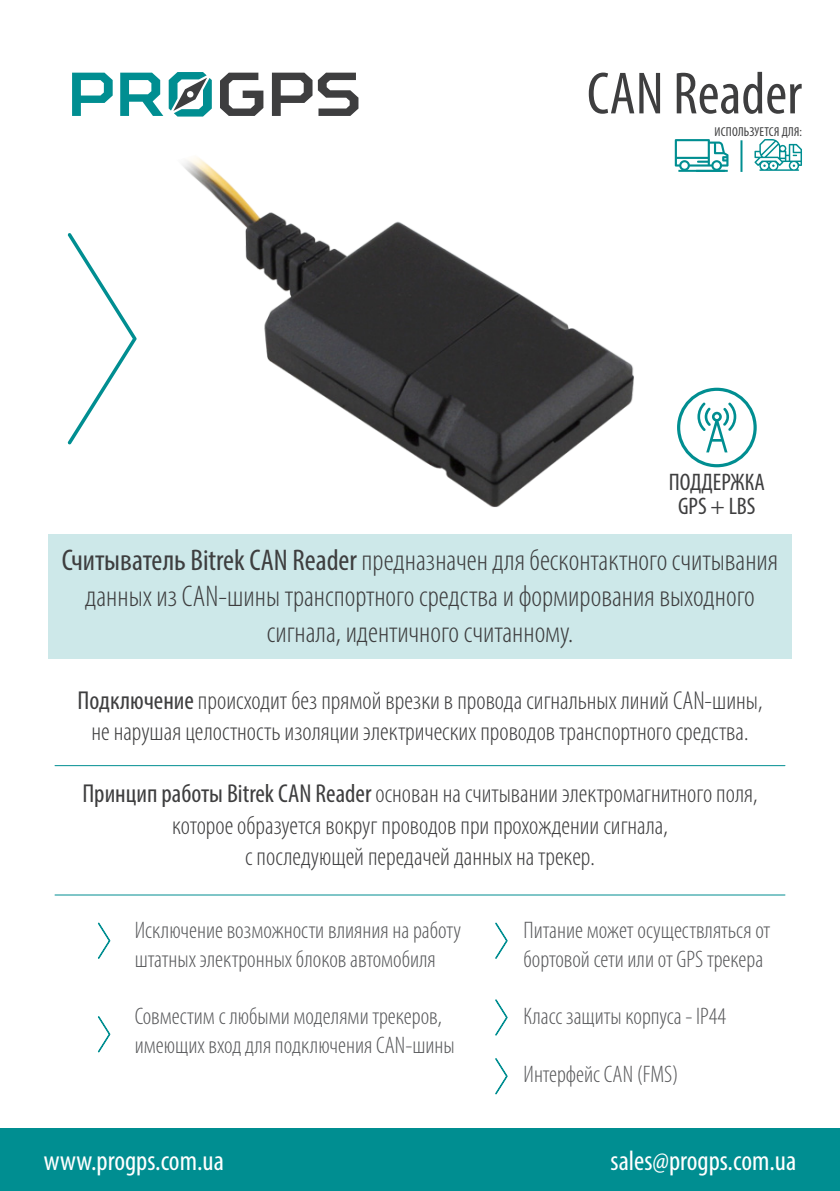
<style>
.page{position:relative;width:840px;height:1191px;background:#fff}
.page>*{position:absolute;margin:0;border:0;box-sizing:border-box;transform-origin:0 0}
.t1{font:condensed 60px "Myriad Pro";color:#3e3e3f}
.t2{font:300 condensed 30px/36px "Myriad Pro";color:#3e3e3f;text-align:center}
.t3{font:condensed 28px "Myriad Pro";color:#fff}
.t4{font:300 condensed 26px "Myriad Pro";color:#3e3e3f}
.t5{font:300 condensed 24px/28.8px "Myriad Pro";color:#57585a}
.t6{font:condensed 24px "Myriad Pro";color:#3e3e3f}
.t7{font:condensed 13px "Myriad Pro";letter-spacing:.02em;color:#3e3e3f}
.s1{font-weight:400}
</style>
<div class="page">
<div style="left:48px;top:534px;width:743px;height:124px;background:#cde8e9"></div>
<hr style="left:740px;top:140px;width:2px;height:32px;background:#008e91">
<svg style="left:754px;top:139px;width:47px;height:32px"></svg>
<hr style="left:695px;top:170px;width:32px;height:2px;background:#008e91">
<svg style="left:674px;top:139px;width:54px;height:32px"></svg>
<hr style="left:678px;top:170px;width:46px;height:2px;background:#008e91">
<svg style="left:677px;top:388px;width:79px;height:79px"></svg>
<svg style="left:67px;top:233px;width:70px;height:212px"></svg>
<svg style="left:495px;top:922px;width:13px;height:37px"></svg>
<svg style="left:495px;top:999px;width:13px;height:37px"></svg>
<svg style="left:495px;top:1058px;width:13px;height:37px"></svg>
<svg style="left:98px;top:922px;width:13px;height:37px"></svg>
<svg style="left:98px;top:1016px;width:13px;height:37px"></svg>
<img style="left:182px;top:101px;width:452px;height:406px">
<div style="left:0;top:1128px;width:839px;height:63px;background:#008e91"></div>
<svg style="left:72px;top:73px;width:41px;height:43px"></svg>
<svg style="left:120px;top:73px;width:43px;height:43px"></svg>
<svg style="left:220px;top:73px;width:43px;height:43px"></svg>
<svg style="left:272px;top:73px;width:40px;height:43px"></svg>
<svg style="left:318px;top:73px;width:40px;height:43px"></svg>
<svg style="left:169px;top:72px;width:43px;height:45px"></svg>
<hr style="left:55px;top:765px;width:729px;height:1px;background:#008e91">
<hr style="left:55px;top:894px;width:729px;height:1px;background:#008e91">
<p class="t1" style="left:586px;top:57px;width:216px">CAN Reader</p>
<p class="t7" style="left:714px;top:124px;width:89px">ИСПОЛЬЗУЕТСЯ ДЛЯ:</p>
<p class="t6" style="left:668px;top:468px;width:97px">ПОДДЕРЖКА</p>
<p class="t6" style="left:677px;top:492px;width:79px">GPS + LBS</p>
<p class="t2" style="left:62px;top:541px;width:717px"><span class="s1">Считыватель Bitrek CAN Reader</span> предназначен для бесконтактного считывания данных из CAN-шины транспортного средства и формирования выходного сигнала, идентичного считанному.</p>
<p class="t4" style="left:77px;top:685px;width:686px"><span class="s1">Подключение</span> происходит без прямой врезки в провода сигнальных линий CAN-шины,</p>
<p class="t4" style="left:91px;top:716px;width:658px">не нарушая целостность изоляции электрических проводов транспортного средства.</p>
<p class="t4" style="left:82px;top:778px;width:676px"><span class="s1">Принцип работы Bitrek CAN Reader</span> основан на считывании электромагнитного поля,</p>
<p class="t4" style="left:172px;top:809px;width:497px">которое образуется вокруг проводов при прохождении сигнала,</p>
<p class="t4" style="left:245px;top:841px;width:351px">с последующей передачей данных на трекер.</p>
<p class="t5" style="left:135px;top:915px;width:327px">Исключение возможности влияния на работу штатных электронных блоков автомобиля</p>
<p class="t5" style="left:135px;top:1001px;width:321px">Совместим с любыми моделями трекеров, имеющих вход для подключения CAN-шины</p>
<p class="t5" style="left:523px;top:915px;width:248px">Питание может осуществляться от</p>
<p class="t5" style="left:523px;top:944px;width:241px">бортовой сети или от GPS трекера</p>
<p class="t5" style="left:523px;top:1001px;width:204px">Класс защиты корпуса - IP44</p>
<p class="t5" style="left:523px;top:1059px;width:156px">Интерфейс CAN (FMS)</p>
<p class="t3" style="left:44px;top:1144px;width:181px">www.progps.com.ua</p>
<p class="t3" style="left:610px;top:1144px;width:187px">sales@progps.com.ua</p>
</div>
